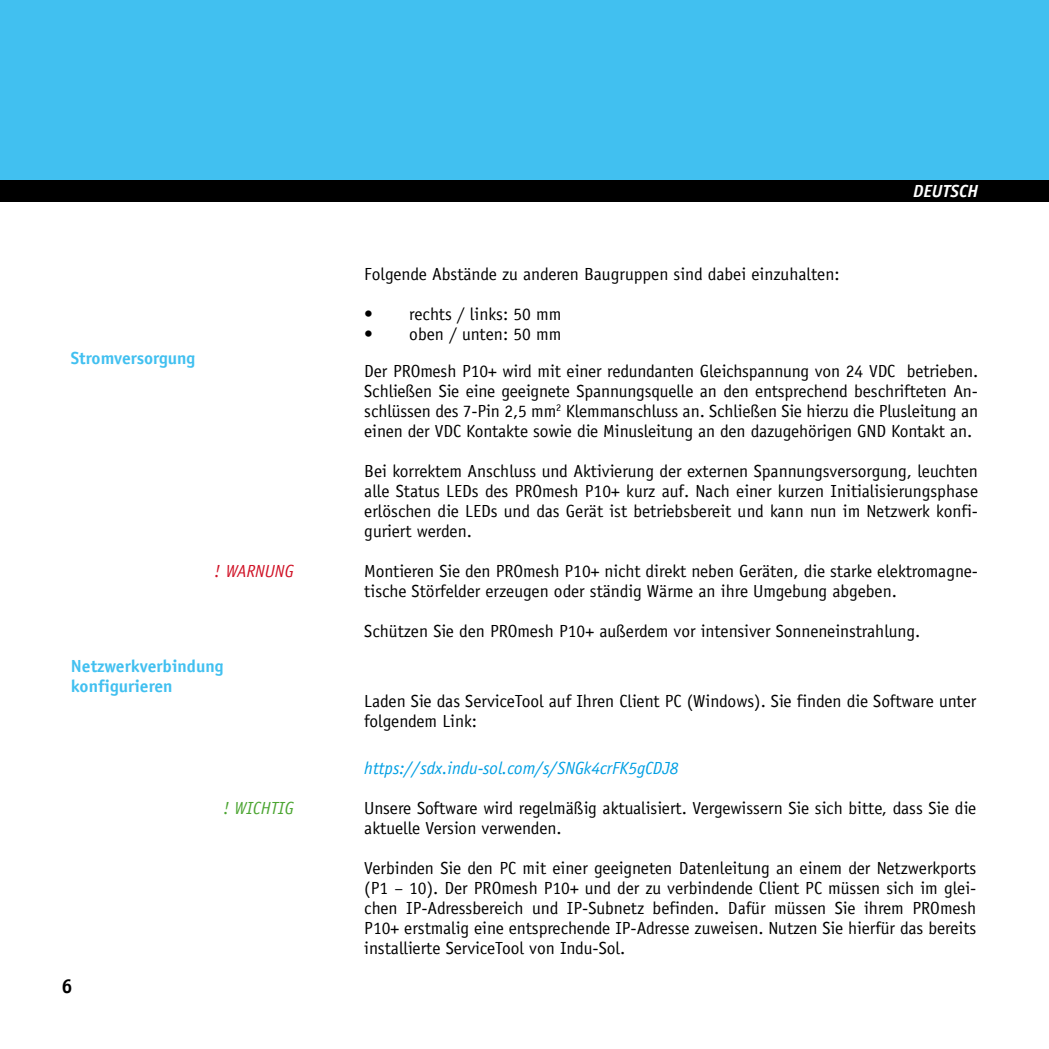
<style>
.page{position:relative;width:1049px;height:1049px;background:#fff}
.page>*{position:absolute;margin:0;border:0;box-sizing:border-box;transform-origin:0 0}
.t1{font:700 20px "Officina Sans";color:#000}
.t2{font:17.5px/20px "Officina Sans";color:#000;text-align:justify}
.t3{font:700 17.5px/20px "Officina Sans";color:#41c0f0}
.t4{font:italic 17.5px "Officina Sans";color:#009fe3}
.t5{font:italic 17.5px "Officina Sans";color:#d01125}
.t6{font:italic 17.5px "Officina Sans";color:#4ba531}
.t7{font:italic 700 17.5px "Officina Sans";color:#fff}
</style>
<div class="page">
<div style="left:0;top:0;width:1049px;height:181px;background:#41c0f0"></div>
<div style="left:0;top:181px;width:1049px;height:21px;background:#000"></div>
<p class="t3" style="left:71px;top:348px;width:126px">Stromversorgung</p>
<p class="t5" style="left:215px;top:560px;width:80px">! WARNUNG</p>
<p class="t3" style="left:71px;top:656px;width:154px">Netzwerkverbindung konfigurieren</p>
<p class="t1" style="left:61px;top:973px;width:13px">6</p>
<p class="t6" style="left:223px;top:798px;width:71px">! WICHTIG</p>
<p class="t2" style="left:364px;top:264px;width:477px">Folgende Abstände zu anderen Baugruppen sind dabei einzuhalten:</p>
<p class="t2" style="left:364px;top:304px;width:198px">• rechts / links: 50 mm</p>
<p class="t2" style="left:364px;top:324px;width:198px">• oben / unten: 50 mm</p>
<p class="t7" style="left:913px;top:180px;width:67px">DEUTSCH</p>
<p class="t2" style="left:364px;top:361px;width:615px">Der PROmesh P10+ wird mit einer redundanten Gleichspannung von 24 VDC betrieben.<br>Schließen Sie eine geeignete Spannungsquelle an den entsprechend beschrifteten An&shy;schlüssen des 7-Pin 2,5 mm<sup>2</sup> Klemmanschluss an. Schließen Sie hierzu die Plusleitung an einen der VDC Kontakte sowie die Minusleitung an den dazugehörigen GND Kontakt an.</p>
<p class="t2" style="left:364px;top:461px;width:615px">Bei korrektem Anschluss und Aktivierung der externen Spannungsversorgung, leuchten alle Status LEDs des PROmesh P10+ kurz auf. Nach einer kurzen Initialisierungsphase erlöschen die LEDs und das Gerät ist betriebsbereit und kann nun im Netzwerk konfi&shy;guriert werden.</p>
<p class="t2" style="left:364px;top:561px;width:615px">Montieren Sie den PROmesh P10+ nicht direkt neben Geräten, die starke elektromagne&shy;tische Störfelder erzeugen oder ständig Wärme an ihre Umgebung abgeben.</p>
<p class="t2" style="left:364px;top:621px;width:557px">Schützen Sie den PROmesh P10+ außerdem vor intensiver Sonneneinstrahlung.</p>
<p class="t2" style="left:364px;top:691px;width:613px">Laden Sie das ServiceTool auf Ihren Client PC (Windows). Sie finden die Software unter folgendem Link:</p>
<p class="t4" style="left:364px;top:758px;width:316px">https://sdx.indu-sol.com/s/SNGk4crFK5gCDJ8</p>
<p class="t2" style="left:364px;top:798px;width:613px">Unsere Software wird regelmäßig aktualisiert. Vergewissern Sie sich bitte, dass Sie die aktuelle Version verwenden.</p>
<p class="t2" style="left:364px;top:858px;width:613px">Verbinden Sie den PC mit einer geeigneten Datenleitung an einem der Netzwerkports (P1 – 10). Der PROmesh P10+ und der zu verbindende Client PC müssen sich im glei&shy;chen IP-Adressbereich und IP-Subnetz befinden. Dafür müssen Sie ihrem PROmesh P10+ erstmalig eine entsprechende IP-Adresse zuweisen. Nutzen Sie hierfür das bereits installierte ServiceTool von Indu-Sol.</p>
</div>
